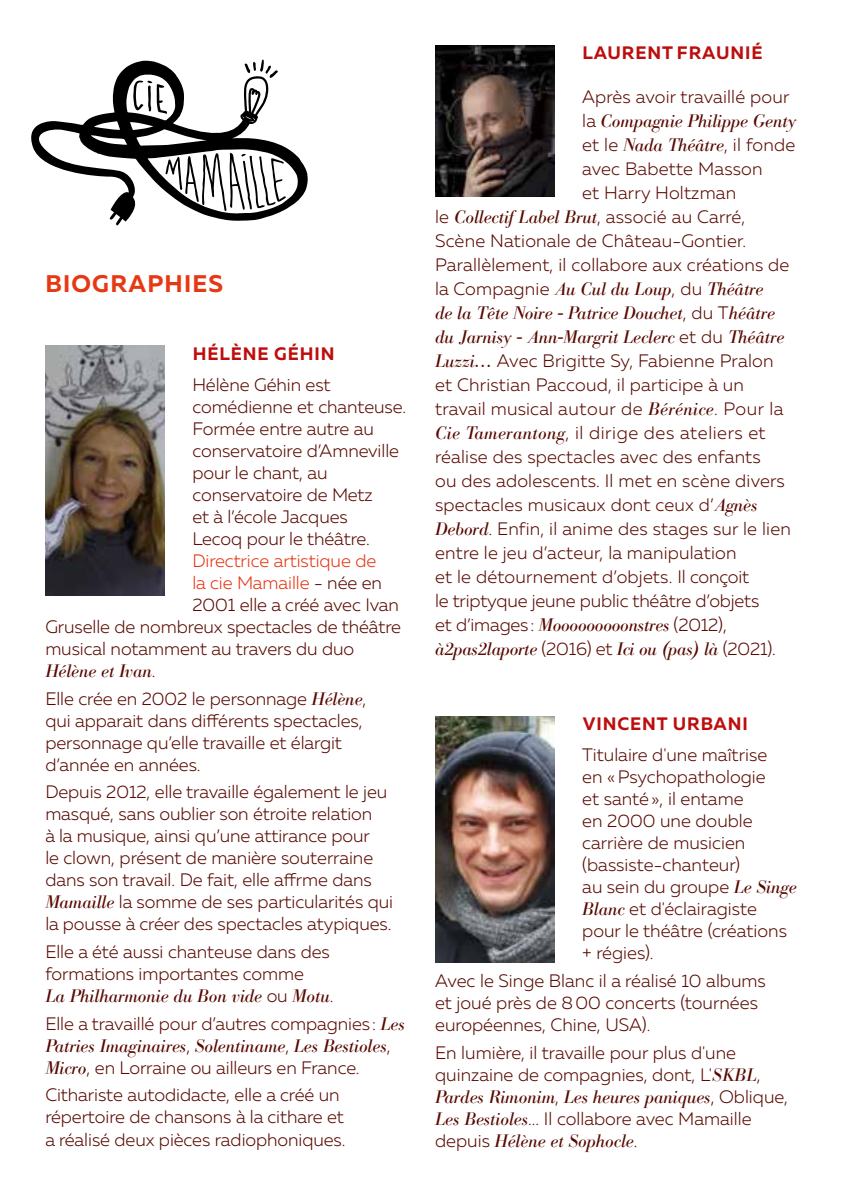
<style>
.page{position:relative;width:842px;height:1191px;background:#fff}
.page>*{position:absolute;margin:0;border:0;box-sizing:border-box;transform-origin:0 0}
.t1{font:700 24px "Muller";letter-spacing:.05em;color:#e63812}
.t2{font:300 18px/22px "Muller";letter-spacing:-.005em;color:#580900}
.t3{font:italic 18px/24px "Bodoni BE";color:#580900}
.t4{font:300 18px "Muller";letter-spacing:-.005em;color:#e63312}
.t5{font:700 18px "Muller";letter-spacing:.05em;color:#bd0e0d}
.s1{color:#580900}
.s2{font-family:"Muller";font-weight:300;font-style:normal}
.s3{font-family:"Bodoni BE";font-weight:400;font-style:italic}
</style>
<div class="page">
<img style="left:45px;top:346px;width:119px;height:249px">
<img style="left:435px;top:45px;width:119px;height:152px">
<img style="left:435px;top:716px;width:119px;height:246px">
<svg style="left:31px;top:61px;width:277px;height:165px"></svg>
<svg style="left:244px;top:59px;width:35px;height:19px"></svg>
<h1 class="t1" style="left:45px;top:269px;width:179px">BIOGRAPHIES</h1>
<p class="t5" style="left:193px;top:342px;width:143px">HÉLÈNE GÉHIN</p>
<p class="t2" style="left:192px;top:373px;width:215px">Hélène Géhin est comédienne et chanteuse.<br>Formée entre autre au conservatoire d’Amneville pour le chant, au conservatoire de Metz<br>et à l’école Jacques<br>Lecoq pour le théâtre.</p>
<p class="t4" style="left:192px;top:550px;width:185px">Directrice artistique de</p>
<p class="t4" style="left:192px;top:572px;width:191px">la cie Mamaille <span class="s1">- née en</span></p>
<p class="t2" style="left:192px;top:593px;width:208px">2001 elle a créé avec Ivan</p>
<p class="t2" style="left:45px;top:615px;width:357px">Gruselle de nombreux spectacles de théâtre</p>
<p class="t2" style="left:45px;top:637px;width:310px">musical notamment au travers du duo</p>
<p class="t3" style="left:45px;top:659px;width:112px">Hélène et Ivan<span class="s2">.</span></p>
<p class="t2" style="left:45px;top:687px;width:323px">Elle crée en 2002 le personnage <span class="s3">Hélène</span>, qui apparait dans différents spectacles, personnage qu’elle travaille et élargit d’année en années.</p>
<p class="t2" style="left:45px;top:781px;width:349px">Depuis 2012, elle travaille également le jeu masqué, sans oublier son étroite relation<br>à la musique, ainsi qu’une attirance pour<br>le clown, présent de manière souterraine dans son travail. De fait, elle affrme dans <span class="s3">Mamaille</span> la somme de ses particularités qui la pousse à créer des spectacles atypiques.</p>
<p class="t2" style="left:45px;top:940px;width:286px">Elle a été aussi chanteuse dans des formations importantes comme</p>
<p class="t3" style="left:45px;top:984px;width:290px">La Philharmonie du Bon vide <span class="s2">ou</span> Motu<span class="s2">.</span></p>
<p class="t2" style="left:45px;top:1012px;width:361px">Elle a travaillé pour d’autres compagnies: <span class="s3">Les</span></p>
<p class="t3" style="left:45px;top:1034px;width:347px">Patries Imaginaires<span class="s2">,</span> Solentiname<span class="s2">,</span> Les Bestioles<span class="s2">,</span></p>
<p class="t2" style="left:45px;top:1053px;width:316px;line-height:27.6px"><span class="s3">Micro</span>, en Lorraine ou ailleurs en France.<br>Cithariste autodidacte, elle a créé un</p>
<p class="t2" style="left:45px;top:1106px;width:302px">répertoire de chansons à la cithare et a réalisé deux pièces radiophoniques.</p>
<p class="t5" style="left:582px;top:42px;width:182px">LAURENT FRAUNIÉ</p>
<p class="t2" style="left:582px;top:85px;width:209px">Après avoir travaillé pour</p>
<p class="t3" style="left:582px;top:109px;width:216px"><span class="s2">la</span> Compagnie Philippe Genty</p>
<p class="t2" style="left:582px;top:133px;width:214px">et le <span class="s3">Nada Théâtre</span>, il fonde</p>
<p class="t2" style="left:582px;top:157px;width:182px">avec Babette Masson</p>
<p class="t2" style="left:582px;top:181px;width:156px">et Harry Holtzman</p>
<p class="t2" style="left:435px;top:205px;width:312px">le <span class="s3">Collectif Label Brut</span>, associé au Carré,</p>
<p class="t2" style="left:435px;top:229px;width:313px">Scène Nationale de Château-Gontier.</p>
<p class="t2" style="left:435px;top:253px;width:356px">Parallèlement, il collabore aux créations de</p>
<p class="t3" style="left:435px;top:277px;width:351px"><span class="s2">la Compagnie</span> Au Cul du Loup<span class="s2">, du</span> Théâtre de la Tête Noire - Patrice Douchet<span class="s2">, du T</span>héâtre du Jarnisy - Ann-Margrit Leclerc <span class="s2">et du</span> Théâtre</p>
<p class="t2" style="left:435px;top:348px;width:357px;line-height:24px"><span class="s3">Luzzi…</span> Avec Brigitte Sy, Fabienne Pralon et Christian Paccoud, il participe à un travail musical autour de <span class="s3">Bérénice</span>. Pour la <span class="s3">Cie Tamerantong</span>, il dirige des ateliers et réalise des spectacles avec des enfants<br>ou des adolescents. Il met en scène divers spectacles musicaux dont ceux d’<span class="s3">Agnès Debord</span>. Enfin, il anime des stages sur le lien entre le jeu d’acteur, la manipulation<br>et le détournement d’objets. Il conçoit<br>le triptyque jeune public théâtre d’objets<br>et d’images: <span class="s3">Mooooooooonstres</span> (2012),</p>
<p class="t3" style="left:435px;top:637px;width:342px">à2pas2laporte <span class="s2">(2016) et</span> Ici ou (pas) là <span class="s2">(2021).</span></p>
<p class="t5" style="left:583px;top:712px;width:167px">VINCENT URBANI</p>
<p class="t2" style="left:582px;top:743px;width:216px">Titulaire d'une maîtrise<br>en «Psychopathologie<br>et santé», il entame<br>en 2000 une double carrière de musicien (bassiste-chanteur)<br>au sein du groupe <span class="s3">Le Singe<br>Blanc</span> et d'éclairagiste pour le théâtre (créations + régies).</p>
<p class="t2" style="left:435px;top:969px;width:332px">Avec le Singe Blanc il a réalisé 10 albums et joué près de 800 concerts (tournées européennes, Chine, USA).</p>
<p class="t2" style="left:435px;top:1041px;width:327px">En lumière, il travaille pour plus d'une quinzaine de compagnies, dont, L'<span class="s3">SKBL</span>,</p>
<p class="t3" style="left:435px;top:1085px;width:354px">Pardes Rimonim<span class="s2">,</span> Les heures paniques<span class="s2">, Oblique,</span></p>
<p class="t2" style="left:435px;top:1107px;width:318px"><span class="s3">Les Bestioles</span>... Il collabore avec Mamaille</p>
<p class="t3" style="left:435px;top:1129px;width:204px"><span class="s2">depuis</span> Hélène et Sophocle<span class="s2">.</span></p>
</div>
